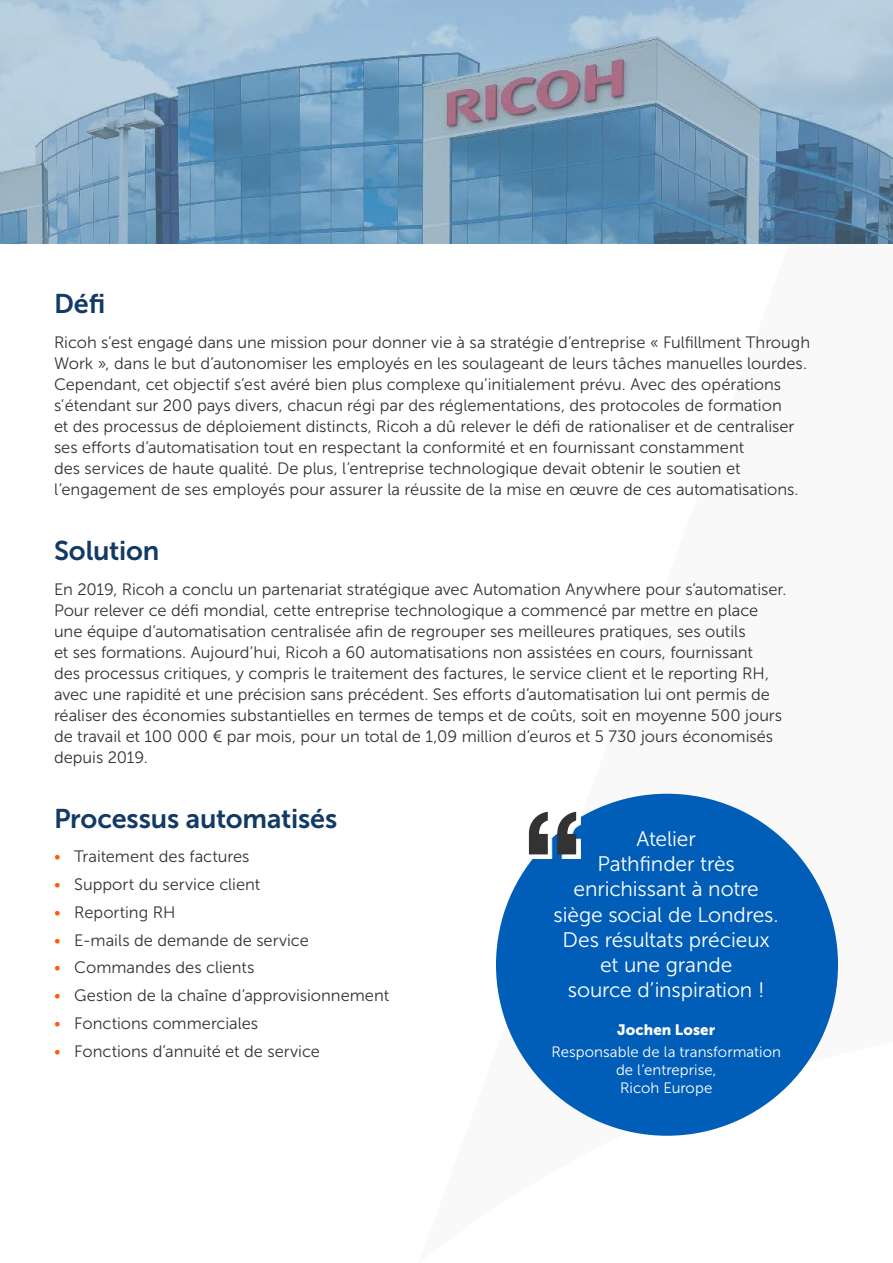
<style>
.page{position:relative;width:893px;height:1263px;background:#fff}
.page>*{position:absolute;margin:0;border:0;box-sizing:border-box;transform-origin:0 0}
.t1{font:27px "Museo Sans 700";letter-spacing:-.005em;color:#133a65}
.t2{font:21px/25.2px "Museo Sans 300";letter-spacing:-.005em;color:#fff;text-align:center}
.Body{font:16.5px/21px "Museo Sans 300";color:#333}
.Quote_Title___Compan{font:15px/18px "Museo Sans 300";color:#fff;text-align:center}
.Quote_Author{font:15px "Museo Sans 900";letter-spacing:.005em;color:#fff}
.s1{color:#ff5a10}
</style>
<div class="page">
<svg style="left:0;top:0;width:893px;height:243px"></svg>
<div style="left:496px;top:794px;width:342px;height:342px;background:#005eb8;border-radius:50%"></div>
<svg style="left:533px;top:816px;width:47px;height:43px"></svg>
<svg style="left:529px;top:812px;width:47px;height:42px"></svg>
<h1 class="t1" style="left:54px;top:289px;width:53px">Défi</h1>
<p class="Body" style="left:54px;top:332px;width:758px">Ricoh s’est engagé dans une mission pour donner vie à sa stratégie d’entreprise « Fulfillment Through Work », dans le but d’autonomiser les employés en les soulageant de leurs tâches manuelles lourdes.<br>Cependant, cet objectif s’est avéré bien plus complexe qu’initialement prévu. Avec des opérations s’étendant sur 200 pays divers, chacun régi par des réglementations, des protocoles de formation<br>et des processus de déploiement distincts, Ricoh a dû relever le défi de rationaliser et de centraliser ses efforts d’automatisation tout en respectant la conformité et en fournissant constamment<br>des services de haute qualité. De plus, l’entreprise technologique devait obtenir le soutien et l’engagement de ses employés pour assurer la réussite de la mise en œuvre de ces automatisations.</p>
<h1 class="t1" style="left:54px;top:536px;width:107px">Solution</h1>
<p class="Body" style="left:54px;top:579px;width:734px">En 2019, Ricoh a conclu un partenariat stratégique avec Automation Anywhere pour s’automatiser.<br>Pour relever ce défi mondial, cette entreprise technologique a commencé par mettre en place une équipe d’automatisation centralisée afin de regrouper ses meilleures pratiques, ses outils<br>et ses formations. Aujourd’hui, Ricoh a 60 automatisations non assistées en cours, fournissant<br>des processus critiques, y compris le traitement des factures, le service client et le reporting RH, avec une rapidité et une précision sans précédent. Ses efforts d’automatisation lui ont permis de réaliser des économies substantielles en termes de temps et de coûts, soit en moyenne 500 jours de travail et 100 000 € par mois, pour un total de 1,09 million d’euros et 5 730 jours économisés depuis 2019.</p>
<h1 class="t1" style="left:54px;top:803px;width:285px">Processus automatisés</h1>
<p class="Body" style="left:54px;top:846px;width:197px"><span class="s1">•</span> Traitement des factures</p>
<p class="Body" style="left:54px;top:874px;width:208px"><span class="s1">•</span> Support du service client</p>
<p class="Body" style="left:54px;top:902px;width:123px"><span class="s1">•</span> Reporting RH</p>
<p class="Body" style="left:54px;top:930px;width:256px"><span class="s1">•</span> E-mails de demande de service</p>
<p class="Body" style="left:54px;top:957px;width:202px"><span class="s1">•</span> Commandes des clients</p>
<p class="Body" style="left:54px;top:985px;width:337px"><span class="s1">•</span> Gestion de la chaîne d’approvisionnement</p>
<p class="Body" style="left:54px;top:1013px;width:206px"><span class="s1">•</span> Fonctions commerciales</p>
<p class="Body" style="left:54px;top:1041px;width:267px"><span class="s1">•</span> Fonctions d’annuité et de service</p>
<p class="t2" style="left:554px;top:826px;width:227px">Atelier<br>Pathfinder très enrichissant à notre siège social de Londres.<br>Des résultats précieux et une grande<br>source d’inspiration !</p>
<p class="Quote_Author" style="left:617px;top:1022px;width:100px">Jochen Loser</p>
<p class="Quote_Title___Compan" style="left:551px;top:1043px;width:231px">Responsable de la transformation de l’entreprise,<br>Ricoh Europe</p>
</div>
